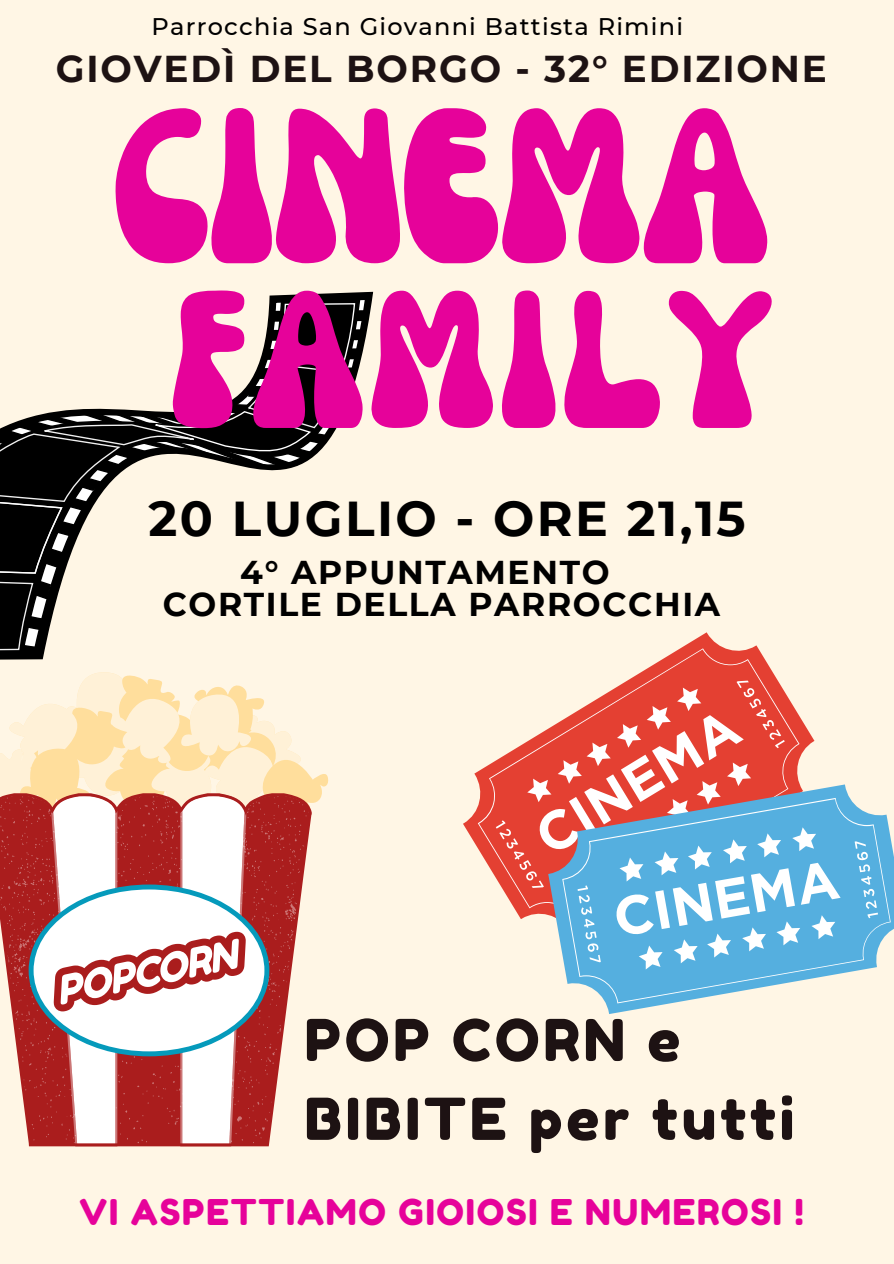
<style>
.page{position:relative;width:894px;height:1264px;background:#fff}
.page>*{position:absolute;margin:0;border:0;box-sizing:border-box;transform-origin:0 0}
.t1{font:204.6px "Nectarine";color:#e6029a}
.t2{font:181.2px "Nectarine";letter-spacing:.03em;color:#e6029a}
.t3{font:57.6px "Fredoka One";letter-spacing:.065em;color:#1d1213}
.t4{font:700 48.9px "Montserrat";letter-spacing:.05em;color:#000}
.t5{font:700 37.35px "Montserrat";letter-spacing:.05em;color:#1d1213}
.t6{font:35.4px "Fredoka One";letter-spacing:.05em;color:#e6029a}
.t7{font:700 33px "Montserrat";letter-spacing:.05em;color:#000}
.t8{font:500 24px "Montserrat";letter-spacing:.05em;color:#000}
</style>
<div class="page">
<div style="left:0;top:0;width:893px;height:1263px;background:#fff6e5"></div>
<svg style="left:306px;top:771px;width:23px;height:46px"></svg>
<svg style="left:0;top:700px;width:306px;height:93px"></svg>
<svg style="left:0;top:793px;width:311px;height:353px;fill:#ad2424"></svg>
<svg style="left:29px;top:884px;width:240px;height:172px;background:#d6bcbe"></svg>
<svg style="left:463px;top:632px;width:295px;height:215px"></svg>
<svg style="left:477px;top:648px;width:301px;height:229px"></svg>
<svg style="left:605px;top:784px;width:288px;height:230px"></svg>
<svg style="left:565px;top:797px;width:325px;height:206px;fill:#55afdf"></svg>
<svg style="left:854px;top:841px;width:23px;height:77px;background:#6dbae3"></svg>
<svg style="left:495px;top:680px;width:345px;height:289px;background:#b79ea9"></svg>
<svg style="left:77px;top:291px;width:296px;height:409px"></svg>
<svg style="left:77px;top:291px;width:290px;height:396px"></svg>
<svg style="left:0;top:291px;width:361px;height:380px"></svg>
<svg style="left:0;top:302px;width:373px;height:357px"></svg>
<p class="t8" style="left:151px;top:12px;width:533px">Parrocchia San Giovanni Battista Rimini</p>
<p class="t5" style="left:56px;top:46px;width:772px">GIOVEDÌ DEL BORGO - 32° EDIZIONE</p>
<p class="t1" style="left:114px;top:118px;width:657px">CINEMA</p>
<p class="t2" style="left:171px;top:299px;width:603px">FAMILY</p>
<p class="t4" style="left:149px;top:488px;width:598px">20 LUGLIO - ORE 21,15</p>
<p class="t7" style="left:240px;top:551px;width:370px">4° APPUNTAMENTO</p>
<p class="t7" style="left:163px;top:584px;width:558px">CORTILE DELLA PARROCCHIA</p>
<p class="t3" style="left:304px;top:1004px;width:377px">POP CORN e</p>
<p class="t3" style="left:304px;top:1083px;width:491px">BIBITE per tutti</p>
<p class="t6" style="left:80px;top:1190px;width:725px">VI ASPETTIAMO GIOIOSI E NUMEROSI !</p>
</div>
